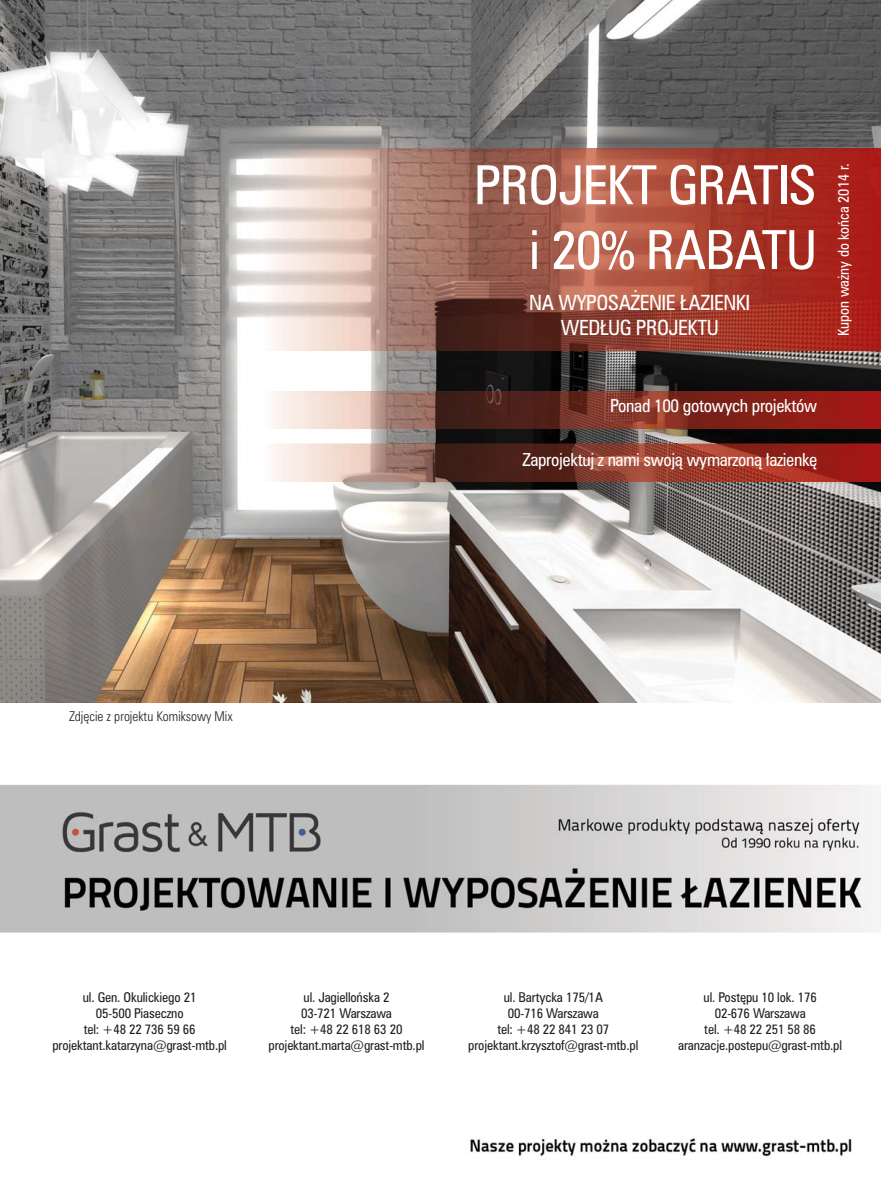
<style>
.page{position:relative;width:881px;height:1191px;background:#fff}
.page>*{position:absolute;margin:0;border:0;box-sizing:border-box;transform-origin:0 0}
.t1{font:54px/64.8px "Zurich Cn EU";letter-spacing:-.02em;color:#fff;text-align:right}
.t2{font:21px/25.2px "Zurich Cn EU";letter-spacing:-.02em;color:#fff;text-align:center}
.t3{font:18px "Zurich Cn EU";letter-spacing:-.02em;color:#fff}
.t4{font:15px "Zurich Cn EU";color:#fff}
.t5{font:13.5px/16.2px "Zurich Cn EU";letter-spacing:-.01em;color:#231f20;text-align:center}
.t6{font:13.5px "Zurich Lt Cn EU";color:#231f20}
</style>
<div class="page">
<img style="left:0;top:0;width:880px;height:702px">
<img style="left:264px;top:444px;width:616px;height:37px">
<img style="left:264px;top:391px;width:616px;height:38px">
<img style="left:0;top:784px;width:880px;height:149px">
<img style="left:264px;top:148px;width:616px;height:202px">
<img style="left:470px;top:1138px;width:382px;height:19px">
<p class="t6" style="left:69px;top:708px;width:165px">Zdjęcie z projektu Komiksowy Mix</p>
<h1 class="t1" style="left:474px;top:158px;width:344px">PROJEKT GRATIS i 20% RABATU</h1>
<h2 class="t2" style="left:529px;top:292px;width:222px">NA WYPOSAŻENIE ŁAZIENKI<br>WEDŁUG PROJEKTU</h2>
<p class="t4" style="left:837px;top:336px;width:174px;rotate:-90deg">Kupon ważny do końca 2014 r.</p>
<h3 class="t3" style="left:610px;top:399px;width:208px">Ponad 100 gotowych projektów</h3>
<h3 class="t3" style="left:522px;top:453px;width:296px">Zaprojektuj z nami swoją wymarzoną łazienkę</h3>
<p class="t5" style="left:52px;top:990px;width:176px">ul. Gen. Okulickiego 21<br>05-500 Piaseczno<br>tel: +48 22 736 59 66 projektant.katarzyna@grast-mtb.pl</p>
<p class="t5" style="left:268px;top:990px;width:157px">ul. Jagiellońska 2<br>03-721 Warszawa<br>tel: +48 22 618 63 20 projektant.marta@grast-mtb.pl</p>
<p class="t5" style="left:468px;top:990px;width:171px">ul. Bartycka 175/1A<br>00-716 Warszawa<br>tel: +48 22 841 23 07 projektant.krzysztof@grast-mtb.pl</p>
<p class="t5" style="left:678px;top:990px;width:165px">ul. Postępu 10 lok. 176<br>02-676 Warszawa<br>tel. +48 22 251 58 86 aranzacje.postepu@grast-mtb.pl</p>
</div>
